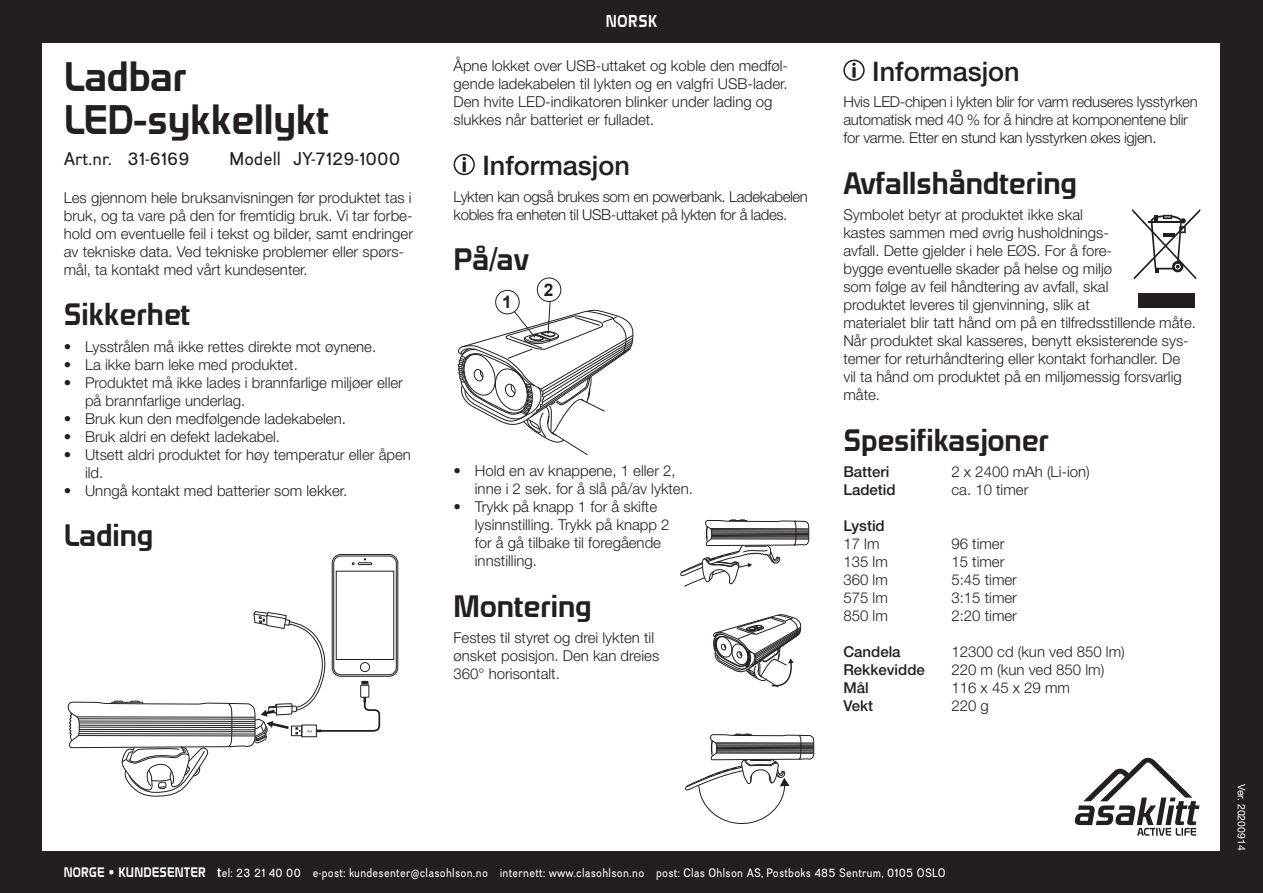
<style>
.page{position:relative;width:1263px;height:893px;background:#231f20}
.page>*{position:absolute;margin:0;border:0;box-sizing:border-box;transform-origin:0 0}
.Bruks_-_Inledande_be{font:36px/43.2px "Domyouji";color:#231f20}
.Bruks_-_Nytt_Avsnitt{font:27px "Domyouji";color:#231f20}
.Bruks_-_Nytt_Avsnitt-2{font:500 27px "Helvetica Neue LT Std";color:#231f20}
.Bruks_-_Inledande_Ar{font:18px "Divulge Rg";color:#231f20}
.t1{font:700 17.25px "Arial";color:#231f20}
.Bruks_-_Brödtext{font:300 15px/18px "Helvetica Neue LT Std";color:#231f20}
.Bruks_-_Brödtext-2{font:300 15px/18px "Helvetica Neue LT Std";letter-spacing:-.02em;color:#231f20}
.Bruks_-_Brödtext-3{font:300 15px/18px "Helvetica Neue LT Std";letter-spacing:-.025em;color:#231f20}
.Bruks_-_Brödtext-4{font:500 15px "Helvetica Neue LT Std";color:#231f20}
.t2{font:15px "Domyouji";letter-spacing:.05em;color:#fff;scale:.93 1}
.t3{font:12px "Divulge Rg";letter-spacing:.025em;color:#fff;scale:.93 1}
.t4{font:10.5px "Helvetica Neue LT Std";color:#fff}
.s1{font-family:"Domyouji"}
</style>
<div class="page">
<div style="left:43px;top:43px;width:1177px;height:807px;background:#fff"></div>
<svg style="left:1075px;top:758px;width:124px;height:78px"></svg>
<div style="left:333px;top:556px;width:63px;height:119px;border:1px solid #231f20;border-radius:7px"></div>
<div style="left:336px;top:571px;width:58px;height:89px;border:1px solid #231f20"></div>
<div style="left:332px;top:554px;width:66px;height:122px;border:1px solid #231f20;border-radius:9px"></div>
<svg style="left:67px;top:554px;width:314px;height:242px"></svg>
<svg style="left:454px;top:154px;width:21px;height:21px"></svg>
<div style="left:495px;top:290px;width:25px;height:24px;border:1px solid #231f20;border-radius:50%"></div>
<div style="left:537px;top:277px;width:24px;height:25px;border:1px solid #231f20;border-radius:50%"></div>
<svg style="left:458px;top:300px;width:176px;height:155px"></svg>
<svg style="left:843px;top:60px;width:22px;height:21px"></svg>
<svg style="left:852px;top:67px;width:4px;height:11px"></svg>
<svg style="left:713px;top:614px;width:88px;height:74px"></svg>
<svg style="left:685px;top:734px;width:129px;height:90px"></svg>
<svg style="left:680px;top:520px;width:129px;height:67px"></svg>
<svg style="left:1132px;top:209px;width:68px;height:70px"></svg>
<div style="left:1138px;top:293px;width:56px;height:14px;background:#231f20"></div>
<p class="Bruks_-_Inledande_be" style="left:64px;top:55px;width:267px">Ladbar<br>LED-sykkellykt</p>
<p class="Bruks_-_Inledande_Ar" style="left:64px;top:147px;width:127px">Art.nr. 31-6169</p>
<p class="Bruks_-_Inledande_Ar" style="left:230px;top:147px;width:172px">Modell JY-7129-1000</p>
<p class="Bruks_-_Brödtext" style="left:64px;top:188px;width:351px">Les gjennom hele bruksanvisningen før produktet tas i bruk, og ta vare på den for fremtidig bruk. Vi tar forbe&shy;hold om eventuelle feil i tekst og bilder, samt endringer av tekniske data. Ved tekniske problemer eller spørs&shy;mål, ta kontakt med vårt kundesenter.</p>
<p class="Bruks_-_Nytt_Avsnitt" style="left:64px;top:297px;width:128px">Sikkerhet</p>
<p class="Bruks_-_Brödtext" style="left:64px;top:337px;width:314px">• Lysstrålen må ikke rettes direkte mot øynene.</p>
<p class="Bruks_-_Brödtext" style="left:64px;top:355px;width:236px">• La ikke barn leke med produktet.</p>
<p class="Bruks_-_Brödtext" style="left:85px;top:373px;width:319px;text-indent:-21px">• Produktet må ikke lades i brannfarlige miljøer eller på brannfarlige underlag.</p>
<p class="Bruks_-_Brödtext" style="left:64px;top:409px;width:284px">• Bruk kun den medfølgende ladekabelen.</p>
<p class="Bruks_-_Brödtext" style="left:64px;top:427px;width:218px">• Bruk aldri en defekt ladekabel.</p>
<p class="Bruks_-_Brödtext" style="left:85px;top:445px;width:327px;text-indent:-21px">• Utsett aldri produktet for høy temperatur eller åpen ild.</p>
<p class="Bruks_-_Brödtext" style="left:64px;top:481px;width:285px">• Unngå kontakt med batterier som lekker.</p>
<p class="Bruks_-_Nytt_Avsnitt" style="left:64px;top:518px;width:91px">Lading</p>
<p class="t2" style="left:606px;top:12px;width:57px">NORSK</p>
<p class="Bruks_-_Brödtext" style="left:454px;top:56px;width:336px">Åpne lokket over USB-uttaket og koble den medføl&shy;gende ladekabelen til lykten og en valgfri USB-lader.<br>Den hvite LED-indikatoren blinker under lading og slukkes når batteriet er fulladet.</p>
<p class="Bruks_-_Nytt_Avsnitt-2" style="left:482px;top:149px;width:149px">Informasjon</p>
<p class="Bruks_-_Brödtext-3" style="left:454px;top:187px;width:356px">Lykten kan også brukes som en powerbank. Ladekabelen kobles fra enheten til USB-uttaket på lykten for å lades.</p>
<p class="Bruks_-_Nytt_Avsnitt" style="left:454px;top:242px;width:77px">På/av</p>
<p class="t1" style="left:502px;top:290px;width:11px">1</p>
<p class="t1" style="left:544px;top:278px;width:11px">2</p>
<p class="Bruks_-_Brödtext" style="left:475px;top:462px;width:220px;text-indent:-21px">• Hold en av knappene, 1 eller 2, inne i 2 sek. for å slå på/av lykten.</p>
<p class="Bruks_-_Brödtext" style="left:475px;top:498px;width:196px;text-indent:-21px">• Trykk på knapp 1 for å skifte lysinnstilling. Trykk på knapp 2 for å gå tilbake til foregående innstilling.</p>
<p class="Bruks_-_Nytt_Avsnitt" style="left:454px;top:589px;width:140px">Montering</p>
<p class="Bruks_-_Brödtext" style="left:454px;top:628px;width:207px">Festes til styret og drei lykten til ønsket posisjon. Den kan dreies<br>360° horisontalt.</p>
<p class="Bruks_-_Nytt_Avsnitt-2" style="left:872px;top:55px;width:149px">Informasjon</p>
<p class="Bruks_-_Brödtext-2" style="left:843px;top:93px;width:356px">Hvis LED-chipen i lykten blir for varm reduseres lysstyrken automatisk med 40 % for å hindre at komponentene blir for varme. Etter en stund kan lysstyrken økes igjen.</p>
<p class="Bruks_-_Nytt_Avsnitt" style="left:843px;top:166px;width:235px">Avfallshåndtering</p>
<p class="Bruks_-_Brödtext" style="left:843px;top:206px;width:354px">Symbolet betyr at produktet ikke skal<br>kastes sammen med øvrig husholdnings-<br>avfall. Dette gjelder i hele EØS. For å fore-<br>bygge eventuelle skader på helse og miljø<br>som følge av feil håndtering av avfall, skal<br>produktet leveres til gjenvinning, slik at<br>materialet blir tatt hånd om på en tilfredsstillende måte.<br>Når produktet skal kasseres, benytt eksisterende sys&shy;temer for returhåndtering eller kontakt forhandler. De vil ta hånd om produktet på en miljømessig forsvarlig måte.</p>
<p class="Bruks_-_Nytt_Avsnitt" style="left:843px;top:423px;width:207px">Spesifikasjoner</p>
<p class="Bruks_-_Brödtext-4" style="left:843px;top:463px;width:48px">Batteri</p>
<p class="Bruks_-_Brödtext" style="left:951px;top:463px;width:140px">2 x 2400 mAh (Li-ion)</p>
<p class="Bruks_-_Brödtext-4" style="left:843px;top:481px;width:54px">Ladetid</p>
<p class="Bruks_-_Brödtext" style="left:951px;top:481px;width:78px">ca. 10 timer</p>
<p class="Bruks_-_Brödtext-4" style="left:843px;top:517px;width:43px">Lystid</p>
<p class="Bruks_-_Brödtext" style="left:843px;top:535px;width:38px">17 lm</p>
<p class="Bruks_-_Brödtext" style="left:951px;top:535px;width:55px">96 timer</p>
<p class="Bruks_-_Brödtext" style="left:843px;top:553px;width:46px">135 lm</p>
<p class="Bruks_-_Brödtext" style="left:951px;top:553px;width:55px">15 timer</p>
<p class="Bruks_-_Brödtext" style="left:843px;top:571px;width:46px">360 lm</p>
<p class="Bruks_-_Brödtext" style="left:951px;top:571px;width:67px">5:45 timer</p>
<p class="Bruks_-_Brödtext" style="left:843px;top:589px;width:46px">575 lm</p>
<p class="Bruks_-_Brödtext" style="left:951px;top:589px;width:67px">3:15 timer</p>
<p class="Bruks_-_Brödtext" style="left:843px;top:607px;width:46px">850 lm</p>
<p class="Bruks_-_Brödtext" style="left:951px;top:607px;width:67px">2:20 timer</p>
<p class="Bruks_-_Brödtext-4" style="left:843px;top:643px;width:59px">Candela</p>
<p class="Bruks_-_Brödtext" style="left:951px;top:643px;width:175px">12300 cd (kun ved 850 lm)</p>
<p class="Bruks_-_Brödtext-4" style="left:843px;top:661px;width:83px">Rekkevidde</p>
<p class="Bruks_-_Brödtext" style="left:951px;top:661px;width:154px">220 m (kun ved 850 lm)</p>
<p class="Bruks_-_Brödtext-4" style="left:843px;top:679px;width:27px">Mål</p>
<p class="Bruks_-_Brödtext" style="left:951px;top:679px;width:120px">116 x 45 x 29 mm</p>
<p class="Bruks_-_Brödtext-4" style="left:843px;top:697px;width:31px">Vekt</p>
<p class="Bruks_-_Brödtext" style="left:951px;top:697px;width:39px">220 g</p>
<p class="t3" style="left:64px;top:865px;width:949px"><span class="s1">NORGE • KUNDESENTER t</span>el: 23 21 40 00 e-post: kundesenter@clasohlson.no internett: www.clasohlson.no post: Clas Ohlson AS, Postboks 485 Sentrum, 0105 OSLO</p>
<p class="t4" style="left:1248px;top:784px;width:68px;rotate:90deg">Ver. 20200914</p>
</div>
